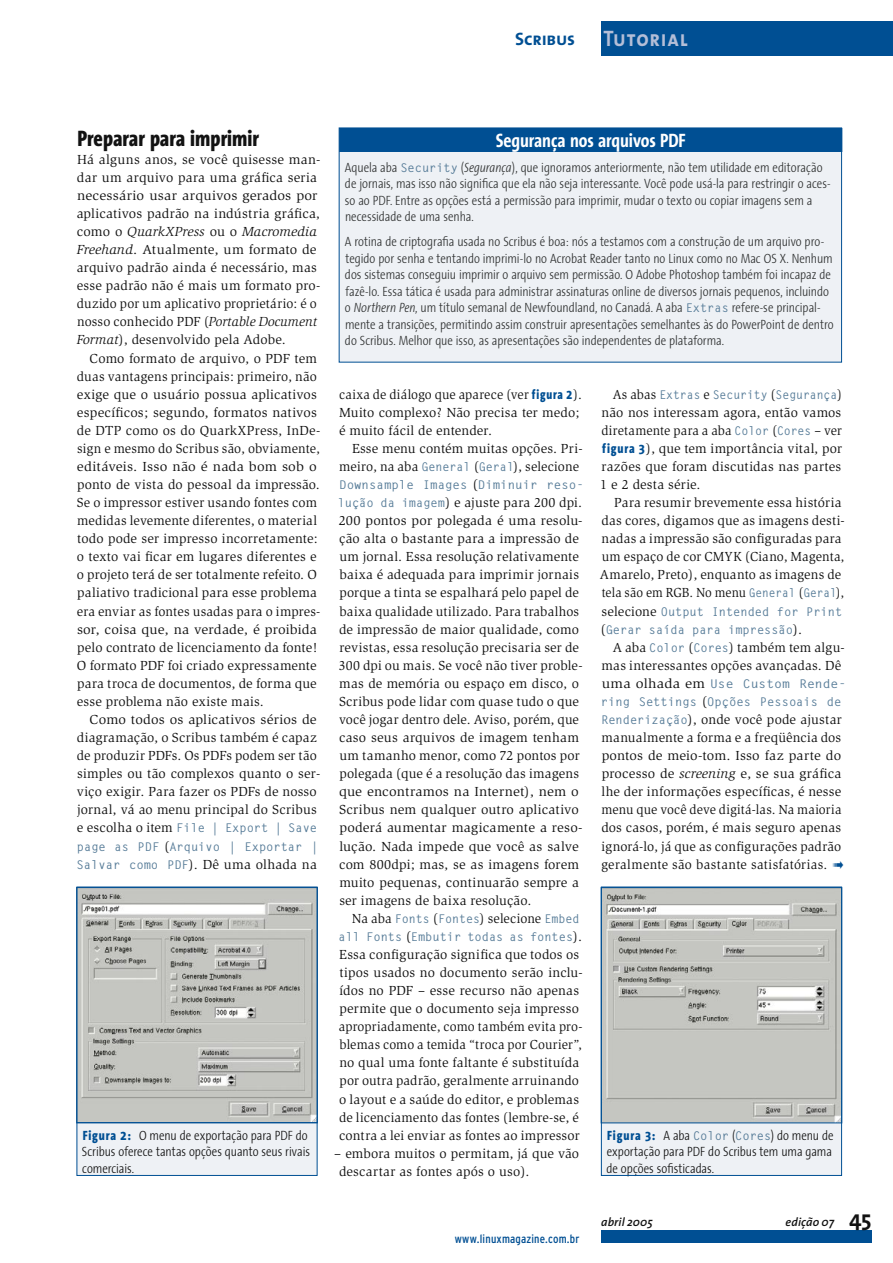
<style>
.page{position:relative;width:893px;height:1263px;background:#fff}
.page>*{position:absolute;margin:0;border:0;box-sizing:border-box;transform-origin:0 0}
.subtitle{font:800 22.5px "The Sans Condensed";color:#121212}
.t1{font:22.5px "The Sans Bold Caps";letter-spacing:.035em;color:#b4bed7;scale:.9 1}
.t2{font:700 22.5px "The Sans";color:#121212}
.title_box{font:700 19.5px "The Sans Condensed";letter-spacing:-.005em;color:#fff}
.subject{font:18px "The Sans Bold Caps";letter-spacing:-.015em;color:#004f93}
.paragraph{font:13.5px/18px "Slimbach";letter-spacing:.01em;color:#121212}
.paragraph_box{font:300 13.5px/16.5px "The Sans Condensed";color:#303232}
.paragraph_one{font:13.5px/18px "Slimbach";letter-spacing:.01em;color:#121212}
.paragraph-2{font:13.5px/18px "Slimbach";letter-spacing:.01em;color:#121212;scale:1.04 1}
.t3{font:300 13.5px/16.5px "The Sans Condensed";color:#121212}
.paragraph-3{font:13.5px/18px "Slimbach";letter-spacing:.01em;color:#121212;scale:.96 1}
.paragraph-4{font:700 12px/18px "Gothic Looser";color:#577c98}
.paragraph-5{font:700 12px/18px "Gothic Looser";color:#577c98;scale:1.09 1}
.paragraph-6{font:700 12px "Gothic Looser";color:#577c98;scale:.95 1}
.paragraph-7{font:700 12px "Gothic Looser";color:#577c98;scale:1.04 1}
.t4{font:condensed 12px "Interstate";letter-spacing:.015em;color:#004f93}
.t5{font:italic 600 12px "The Sans";letter-spacing:.005em;color:#121212}
.s1{font-style:italic}
.s2{font-family:"Slimbach";font-weight:400;font-size:13.5px;color:#121212}
.s3{font-family:"Gothic Looser";font-weight:700;font-size:12px;color:#577c98}
.s4{font-family:"The Sans Condensed";font-weight:800;color:#004f93}
.s5{color:#004f93}
.s6{font-weight:800;color:#004f93}
</style>
<div class="page">
<svg style="left:76px;top:886px;width:242px;height:290px;background:#c3c6c5"></svg>
<svg style="left:601px;top:886px;width:241px;height:290px;background:#c7c9c8"></svg>
<div style="left:339px;top:128px;width:503px;height:234px;background:#eef1f5"></div>
<div style="left:339px;top:128px;width:503px;height:24px;background:#004f93"></div>
<div style="left:339px;top:128px;width:503px;height:234px;border:1px solid #004f93"></div>
<div style="left:601px;top:21px;width:292px;height:34px;background:#004f93"></div>
<div style="left:601px;top:1230px;width:271px;height:13px;background:#004f93"></div>
<p class="subject" style="left:515px;top:24px;width:61px">Scribus</p>
<p class="t1" style="left:603px;top:20px;width:95px">Tutorial</p>
<p class="subtitle" style="left:77px;top:125px;width:183px">Preparar para imprimir</p>
<p class="paragraph_one" style="left:77px;top:150px;width:245px">Há alguns anos, se você quisesse man&shy;dar um arquivo para uma gráfica seria necessário usar arquivos gerados por aplicativos padrão na indústria gráfica, como o <span class="s1">QuarkXPress</span> ou o <span class="s1">Macromedia Freehand</span>. Atualmente, um formato de arquivo padrão ainda é necessário, mas esse padrão não é mais um formato pro&shy;duzido por um aplicativo proprietário: é o nosso conhecido PDF (<span class="s1">Portable Document Format</span>), desenvolvido pela Adobe.</p>
<p class="paragraph" style="left:77px;top:349px;width:245px;text-indent:13px">Como formato de arquivo, o PDF tem duas vantagens principais: primeiro, não exige que o usuário possua aplicativos específicos; segundo, formatos nativos de DTP como os do QuarkXPress, InDe&shy;sign e mesmo do Scribus são, obviamente, editáveis. Isso não é nada bom sob o ponto de vista do pessoal da impressão.<br>Se o impressor estiver usando fontes com medidas levemente diferentes, o material todo pode ser impresso incorretamente: o texto vai ficar em lugares diferentes e o projeto terá de ser totalmente refeito. O paliativo tradicional para esse problema era enviar as fontes usadas para o impres&shy;sor, coisa que, na verdade, é proibida pelo contrato de licenciamento da fonte!<br>O formato PDF foi criado expressamente para troca de documentos, de forma que esse problema não existe mais.</p>
<p class="paragraph-2" style="left:77px;top:710px;width:236px;text-indent:13px">Como todos os aplicativos sérios de diagramação, o Scribus também é capaz de produzir PDFs. Os PDFs podem ser tão simples ou tão complexos quanto o ser&shy;viço exigir. Para fazer os PDFs de nosso jornal, vá ao menu principal do Scribus</p>
<p class="paragraph-4" style="left:77px;top:819px;width:243px"><span class="s2">e escolha o item</span> File | Export | Save page as PDF <span class="s2">(</span>Arquivo | Exportar |</p>
<p class="paragraph" style="left:77px;top:855px;width:242px"><span class="s3">Salvar como PDF</span>). Dê uma olhada na</p>
<p class="title_box" style="left:496px;top:124px;width:192px">Segurança nos arquivos PDF</p>
<p class="paragraph_box" style="left:345px;top:158px;width:487px">Aquela aba <span class="s3">Security</span> (<span class="s1">Segurança</span>), que ignoramos anteriormente, não tem utilidade em editoração de jornais, mas isso não significa que ela não seja interessante. Você pode usá-la para restringir o aces&shy;so ao PDF. Entre as opções está a permissão para imprimir, mudar o texto ou copiar imagens sem a necessidade de uma senha.</p>
<p class="paragraph_box" style="left:345px;top:233px;width:490px">A rotina de criptografia usada no Scribus é boa: nós a testamos com a construção de um arquivo pro&shy;tegido por senha e tentando imprimi-lo no Acrobat Reader tanto no Linux como no Mac OS X. Nenhum dos sistemas conseguiu imprimir o arquivo sem permissão. O Adobe Photoshop também foi incapaz de fazê-lo. Essa tática é usada para administrar assinaturas online de diversos jornais pequenos, incluindo o <span class="s1">Northern Pen</span>, um título semanal de Newfoundland, no Canadá. A aba <span class="s3">Extras</span> refere-se principal&shy;mente a transições, permitindo assim construir apresentações semelhantes às do PowerPoint de dentro do Scribus. Melhor que isso, as apresentações são independentes de plataforma.</p>
<p class="paragraph-3" style="left:339px;top:385px;width:255px">caixa de diálogo que aparece (ver <span class="s4">figura 2</span>).<br>Muito complexo? Não precisa ter medo; é muito fácil de entender.</p>
<p class="paragraph" style="left:339px;top:439px;width:245px;text-align:right">Esse menu contém muitas opções. Pri&shy;meiro, na aba <span class="s3">General</span> (<span class="s3">Geral</span>), selecione</p>
<p class="paragraph-7" style="left:339px;top:477px;width:237px">Downsample Images <span class="s2">(</span>Diminuir reso-</p>
<p class="paragraph" style="left:338px;top:494px;width:246px"><span class="s3">lução da imagem</span>) e ajuste para 200 dpi.<br>200 pontos por polegada é uma resolu&shy;ção alta o bastante para a impressão de um jornal. Essa resolução relativamente baixa é adequada para imprimir jornais porque a tinta se espalhará pelo papel de baixa qualidade utilizado. Para trabalhos de impressão de maior qualidade, como revistas, essa resolução precisaria ser de 300 dpi ou mais. Se você não tiver proble&shy;mas de memória ou espaço em disco, o Scribus pode lidar com quase tudo o que você jogar dentro dele. Aviso, porém, que caso seus arquivos de imagem tenham um tamanho menor, como 72 pontos por polegada (que é a resolução das imagens que encontramos na Internet), nem o Scribus nem qualquer outro aplicativo poderá aumentar magicamente a reso&shy;lução. Nada impede que você as salve com 800dpi; mas, se as imagens forem muito pequenas, continuarão sempre a ser imagens de baixa resolução.</p>
<p class="paragraph" style="left:352px;top:909px;width:229px">Na aba <span class="s3">Fonts</span> (<span class="s3">Fontes</span>) selecione <span class="s3">Embed</span></p>
<p class="paragraph-4" style="left:339px;top:927px;width:245px">all Fonts <span class="s2">(</span>Embutir todas as fontes<span class="s2">).</span></p>
<p class="paragraph" style="left:339px;top:945px;width:245px">Essa configuração significa que todos os tipos usados no documento serão inclu&shy;ídos no PDF – esse recurso não apenas permite que o documento seja impresso apropriadamente, como também evita pro&shy;blemas como a temida “troca por Courier”, no qual uma fonte faltante é substituída por outra padrão, geralmente arruinando o layout e a saúde do editor, e problemas de licenciamento das fontes (lembre-se, é contra a lei enviar as fontes ao impressor</p>
<p class="paragraph" style="left:339px;top:1144px;width:241px;text-indent:-5px">– embora muitos o permitam, já que vão descartar as fontes após o uso).</p>
<p class="paragraph-6" style="left:613px;top:386px;width:243px"><span class="s2">As abas</span> Extras <span class="s2">e</span> Security <span class="s2">(</span>Segurança<span class="s2">)</span></p>
<p class="paragraph" style="left:600px;top:403px;width:243px;text-align:justify">não nos interessam agora, então vamos diretamente para a aba <span class="s3">Color</span> (<span class="s3">Cores</span> – ver <span class="s4">figura 3</span>), que tem importância vital, por razões que foram discutidas nas partes 1 e 2 desta série.</p>
<p class="paragraph" style="left:600px;top:494px;width:246px;text-indent:14px">Para resumir brevemente essa história das cores, digamos que as imagens desti&shy;nadas a impressão são configuradas para um espaço de cor CMYK (Ciano, Magenta, Amarelo, Preto), enquanto as imagens de tela são em RGB. No menu <span class="s3">General</span> (<span class="s3">Geral</span>),</p>
<p class="paragraph-4" style="left:600px;top:602px;width:243px"><span class="s2">selecione</span> Output Intended for Print <span class="s2">(</span>Gerar saída para impressão<span class="s2">).</span></p>
<p class="paragraph" style="left:602px;top:638px;width:245px;text-align:right">A aba <span class="s3">Color</span> (<span class="s3">Cores</span>) também tem algu&shy;mas interessantes opções avançadas. Dê</p>
<p class="paragraph-5" style="left:601px;top:674px;width:227px"><span class="s2">uma olhada em</span> Use Custom Rende&shy;ring Settings <span class="s2">(</span>Opções Pessoais de</p>
<p class="paragraph" style="left:601px;top:710px;width:244px"><span class="s3">Renderização</span>), onde você pode ajustar manualmente a forma e a freqüência dos pontos de meio-tom. Isso faz parte do processo de <span class="s1">screening</span> e, se sua gráfica lhe der informações específicas, é nesse menu que você deve digitá-las. Na maioria dos casos, porém, é mais seguro apenas ignorá-lo, já que as configurações padrão geralmente são bastante satisfatórias. <span class="s5">➟</span></p>
<p class="t3" style="left:82px;top:1126px;width:230px"><span class="s6">Figura 2:</span> O menu de exportação para PDF do<br>Scribus oferece tantas opções quanto seus rivais comerciais.</p>
<p class="t3" style="left:606px;top:1126px;width:229px"><span class="s6">Figura 3:</span> A aba <span class="s3">Color</span> (<span class="s3">Cores</span>) do menu de exportação para PDF do Scribus tem uma gama de opções sofisticadas.</p>
<p class="t4" style="left:455px;top:1232px;width:126px">www.linuxmagazine.com.br</p>
<p class="t5" style="left:601px;top:1212px;width:53px">abril 2005</p>
<p class="t5" style="left:786px;top:1212px;width:50px">edição 07</p>
<p class="t2" style="left:849px;top:1199px;width:24px">45</p>
</div>
